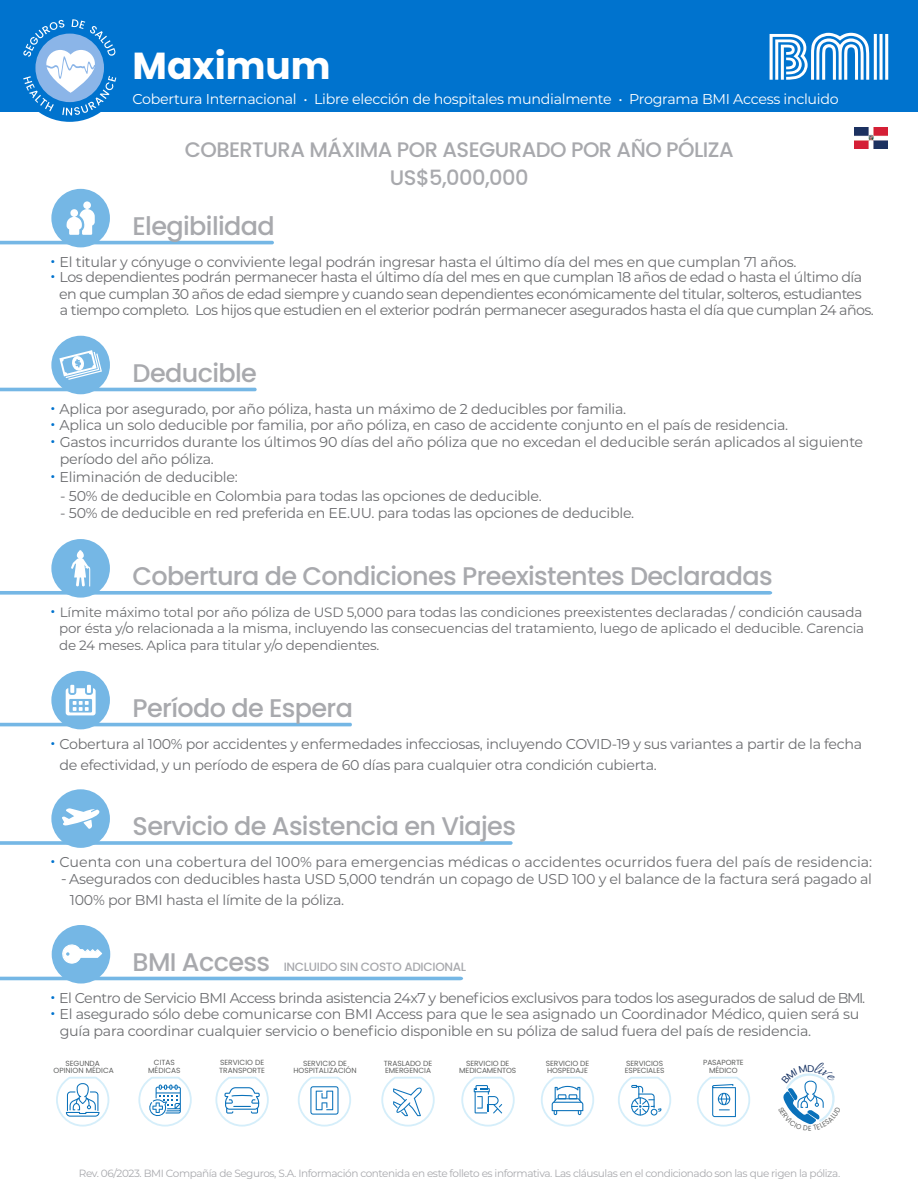
<style>
.page{position:relative;width:918px;height:1188px;background:#fff}
.page>*{position:absolute;margin:0;border:0;box-sizing:border-box;transform-origin:0 0}
.t1{font:700 37.65px "Poppins";color:#fff}
.t2{font:500 25.5px "Poppins";letter-spacing:-.025em;color:#a8a9ad}
.t3{font:500 21px/28.5px "Poppins";letter-spacing:-.025em;color:#a8a9ad;text-align:center}
.t4{font:14.25px/21px "Montserrat";letter-spacing:-.02em;color:#6c6d70}
.t5{font:14.25px "Montserrat";letter-spacing:-.04em;color:#6c6d70}
.t6{font:14.25px "Montserrat";color:#6c6d70}
.t7{font:14.25px "Montserrat";letter-spacing:-.02em;color:#fff}
.t8{font:14.25px "Montserrat";letter-spacing:-.02em;color:#6d6e71}
.t9{font:13.5px/16.5px "Montserrat";letter-spacing:-.015em;color:#6c6d70}
.t10{font:500 12px "Poppins";letter-spacing:-.025em;color:#a8a9ad}
.t11{font:10.5px "Montserrat";letter-spacing:-.04em;color:#a8a9ad}
.t12{font:7.5px/7.4px "Poppins";color:#606160;text-align:center}
.s1{font-family:"Koz Go Pr 6 N";color:#0073ce}
.s2{font-family:"Koz Go Pr 6 N";font-size:14.25px;color:#0073ce}
.s3{font-family:"Koz Go Pr 6 N";color:#6d6e71}
.s4{font-size:25.5px}
</style>
<div class="page">
<div style="left:52px;top:925px;width:58px;height:59px;background:#75b7e5;border-radius:50%"></div>
<svg style="left:62px;top:944px;width:40px;height:20px"></svg>
<svg style="left:0;top:977px;width:463px;height:3px"></svg>
<svg style="left:56px;top:1076px;width:54px;height:51px"></svg>
<svg style="left:138px;top:1076px;width:54px;height:51px"></svg>
<svg style="left:215px;top:1076px;width:54px;height:51px"></svg>
<svg style="left:298px;top:1076px;width:53px;height:51px"></svg>
<svg style="left:381px;top:1076px;width:54px;height:51px"></svg>
<svg style="left:461px;top:1076px;width:54px;height:51px"></svg>
<svg style="left:541px;top:1076px;width:53px;height:51px"></svg>
<svg style="left:618px;top:1076px;width:53px;height:51px"></svg>
<svg style="left:697px;top:1076px;width:53px;height:51px"></svg>
<div style="left:0;top:0;width:918px;height:112px;background:#0073ce"></div>
<div style="left:16px;top:14px;width:108px;height:108px;background:#0073ce;border-radius:50%"></div>
<svg style="left:23px;top:19px;width:93px;height:96px"></svg>
<svg style="left:769px;top:33px;width:100px;height:47px"></svg>
<hr style="left:885px;top:34px;width:3px;height:46px;background:#fff">
<hr style="left:879px;top:34px;width:3px;height:46px;background:#fff">
<hr style="left:874px;top:34px;width:3px;height:46px;background:#fff">
<svg style="left:0;top:241px;width:274px;height:3px"></svg>
<div style="left:51px;top:189px;width:59px;height:58px;background:#75b7e5;border-radius:50%"></div>
<svg style="left:67px;top:201px;width:28px;height:34px"></svg>
<svg style="left:0;top:723px;width:352px;height:3px"></svg>
<div style="left:51px;top:671px;width:59px;height:58px;background:#75b7e5;border-radius:50%"></div>
<svg style="left:66px;top:685px;width:30px;height:30px"></svg>
<div style="left:51px;top:539px;width:59px;height:59px;background:#75b7e5;border-radius:50%"></div>
<svg style="left:0;top:550px;width:772px;height:45px"></svg>
<svg style="left:0;top:388px;width:257px;height:3px"></svg>
<div style="left:51px;top:336px;width:59px;height:58px;background:#75b7e5;border-radius:50%"></div>
<svg style="left:59px;top:350px;width:43px;height:30px"></svg>
<svg style="left:0;top:841px;width:513px;height:4px;background:#81bde7"></svg>
<div style="left:51px;top:789px;width:59px;height:59px;background:#75b7e5;border-radius:50%"></div>
<svg style="left:62px;top:808px;width:37px;height:21px"></svg>
<img style="left:854px;top:128px;width:33px;height:21px">
<svg style="left:783px;top:1073px;width:52px;height:52px"></svg>
<h1 class="t1" style="left:133px;top:44px;width:200px">Maximum</h1>
<p class="t7" style="left:132px;top:89px;width:708px">Cobertura Internacional • Libre elección de hospitales mundialmente • Programa BMI Access incluido</p>
<h3 class="t3" style="left:185px;top:135px;width:551px">COBERTURA MÁXIMA POR ASEGURADO POR AÑO PÓLIZA<br>US$5,000,000</h3>
<h2 class="t2" style="left:133px;top:211px;width:144px">Elegibilidad</h2>
<p class="t4" style="left:46px;top:251px;width:752px"><span class="s1">・</span>El titular y cónyuge o conviviente legal podrán ingresar hasta el último día del mes en que cumplan 71 años.</p>
<p class="t4" style="left:46px;top:266px;width:818px"><span class="s1">・</span>Los dependientes podrán permanecer hasta el último día del mes en que cumplan 18 años de edad o hasta el último día</p>
<p class="t5" style="left:59px;top:284px;width:804px">en que cumplan 30 años de edad siempre y cuando sean dependientes económicamente del titular, solteros, estudiantes</p>
<p class="t5" style="left:60px;top:300px;width:816px">a tiempo completo. Los hijos que estudien en el exterior podrán permanecer asegurados hasta el día que cumplan 24 años.</p>
<h2 class="t2" style="left:133px;top:358px;width:126px">Deducible</h2>
<p class="t4" style="left:46px;top:398px;width:582px"><span class="s1">・</span>Aplica por asegurado, por año póliza, hasta un máximo de 2 deducibles por familia.</p>
<p class="t4" style="left:46px;top:414px;width:744px"><span class="s1">・</span>Aplica un solo deducible por familia, por año póliza, en caso de accidente conjunto en el país de residencia.</p>
<p class="t4" style="left:46px;top:431px;width:819px"><span class="s1">・</span>Gastos incurridos durante los últimos 90 días del año póliza que no excedan el deducible serán aplicados al siguiente</p>
<p class="t4" style="left:60px;top:448px;width:156px">período del año póliza.</p>
<p class="t8" style="left:46px;top:468px;width:193px"><span class="s1">・</span>Eliminación de deducible:</p>
<p class="t4" style="left:60px;top:485px;width:483px">- 50% de deducible en Colombia para todas las opciones de deducible.</p>
<p class="t4" style="left:60px;top:501px;width:576px">- 50% de deducible en red preferida en EE.UU. para todas las opciones de deducible.</p>
<h2 class="t2" style="left:133px;top:561px;width:642px">Cobertura de Condiciones Preexistentes Declaradas</h2>
<p class="t9" style="left:59px;top:603px;width:807px;text-indent:-13px"><span class="s2">・</span>Límite máximo total por año póliza de USD 5,000 para todas las condiciones preexistentes declaradas / condición causada por ésta y/o relacionada a la misma, incluyendo las consecuencias del tratamiento, luego de aplicado el deducible. Carencia de 24 meses. Aplica para titular y/o dependientes.</p>
<h2 class="t2" style="left:133px;top:693px;width:222px">Período de Espera</h2>
<p class="t4" style="left:60px;top:733px;width:804px;text-indent:-14px"><span class="s1">・</span>Cobertura al 100% por accidentes y enfermedades infecciosas, incluyendo COVID-19 y sus variantes a partir de la fecha de efectividad, y un período de espera de 60 días para cualquier otra condición cubierta.</p>
<h2 class="t2" style="left:133px;top:812px;width:385px">Servicio de Asistencia en Viajes</h2>
<p class="t6" style="left:46px;top:852px;width:828px"><span class="s1">・</span>Cuenta con una cobertura del 100% para emergencias médicas o accidentes ocurridos fuera del país de residencia:</p>
<p class="t4" style="left:70px;top:868px;width:804px;text-indent:-8px"><span class="s3">-</span> Asegurados con deducibles hasta USD 5,000 tendrán un copago de USD 100 y el balance de la factura será pagado al<br>100% por BMI hasta el límite de la póliza.</p>
<p class="t10" style="left:133px;top:960px;width:335px"><span class="s4">BMI Access</span> INCLUIDO SIN COSTO ADICIONAL</p>
<p class="t4" style="left:46px;top:987px;width:821px"><span class="s1">・</span>El Centro de Servicio BMI Access brinda asistencia 24x7 y beneficios exclusivos para todos los asegurados de salud de BMI.</p>
<p class="t4" style="left:46px;top:1003px;width:815px"><span class="s1">・</span>El asegurado sólo debe comunicarse con BMI Access para que le sea asignado un Coordinador Médico, quien será su</p>
<p class="t4" style="left:60px;top:1020px;width:753px">guía para coordinar cualquier servicio o beneficio disponible en su póliza de salud fuera del país de residencia.</p>
<p class="t12" style="left:54px;top:1059px;width:62px">SEGUNDA<br>OPINION MÉDICA</p>
<p class="t12" style="left:148px;top:1059px;width:34px">CITAS<br>MÉDICAS</p>
<p class="t12" style="left:219px;top:1059px;width:47px;text-align:left">SERVICIO DE<br>TRANSPORTE</p>
<p class="t12" style="left:293px;top:1059px;width:65px">SERVICIO DE<br>HOSPITALIZACIÓN</p>
<p class="t12" style="left:384px;top:1060px;width:50px;text-align:left">TRASLADO DE<br>EMERGENCIA</p>
<p class="t12" style="left:459px;top:1060px;width:59px">SERVICIO DE<br>MEDICAMENTOS</p>
<p class="t12" style="left:546px;top:1060px;width:45px;text-align:left">SERVICIO DE<br>HOSPEDAJE</p>
<p class="t12" style="left:625px;top:1059px;width:41px;text-align:left">SERVICIOS<br>ESPECIALES</p>
<p class="t12" style="left:703px;top:1059px;width:42px">PASAPORTE<br>MÉDICO</p>
<p class="t11" style="left:79px;top:1166px;width:763px">Rev. 06/2023. BMI Compañía de Seguros, S.A. Información contenida en este folleto es informativa. Las cláusulas en el condicionado son las que rigen la póliza.</p>
</div>
